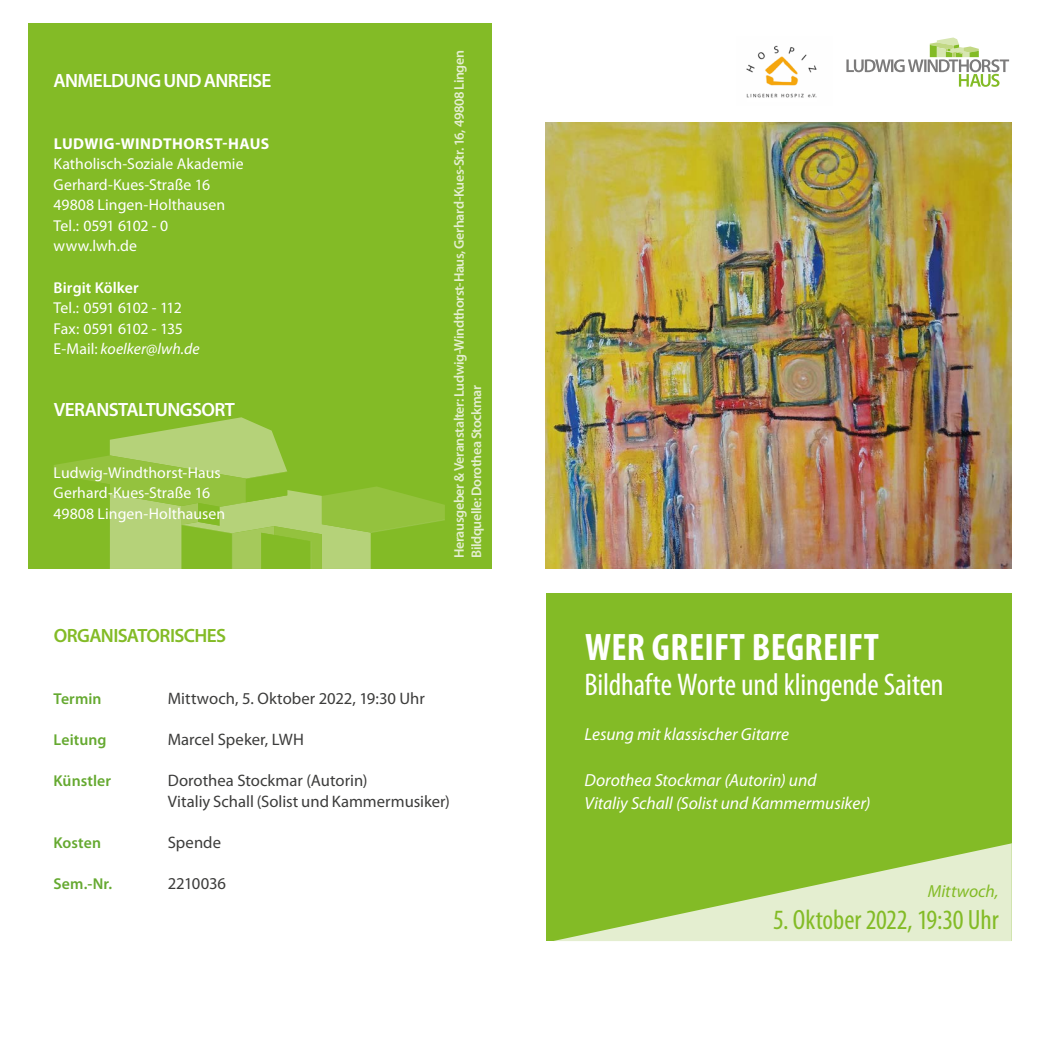
<style>
.page{position:relative;width:1042px;height:1042px;background:#fff}
.page>*{position:absolute;margin:0;border:0;box-sizing:border-box;transform-origin:0 0}
.t1{font:700 condensed 38.5px "Myriad Pro";letter-spacing:.01em;color:#fff}
.t2{font:condensed 31.5px "Myriad Pro";letter-spacing:-.005em;color:#fff}
.t3{font:condensed 28px "Myriad Pro";letter-spacing:-.005em;color:#83bb26}
.t4{font:600 19.25px "Myriad Pro";letter-spacing:-.03em;color:#fff}
.t5{font:600 19.25px "Myriad Pro";letter-spacing:-.035em;color:#83bb26}
.t6{font:italic 17.5px/22.8px "Myriad Pro";letter-spacing:-.005em;color:#fff}
.t7{font:italic 17.5px "Myriad Pro";color:#83bb26}
.t8{font:16.62px/20.7px "Myriad Pro";color:#3c3c3b}
.t9{font:15.75px/20.7px "Myriad Pro";color:#fff}
.t10{font:15.75px/20.7px "Myriad Pro";letter-spacing:-.035em;color:#fff}
.t11{font:600 15.75px "Myriad Pro";letter-spacing:.005em;color:#65a930}
.t12{font:700 15.75px "Myriad Pro";letter-spacing:.025em;color:#fff}
.t13{font:600 15.75px "Myriad Pro";letter-spacing:.005em;color:#fff}
.t14{font:600 14px/17.5px "Myriad Pro";letter-spacing:-.03em;color:#e4eed0}
.s1{font-style:italic}
</style>
<div class="page">
<div style="left:28px;top:23px;width:463px;height:546px;background:#83bb26"></div>
<svg style="left:54px;top:417px;width:391px;height:152px"></svg>
<div style="left:546px;top:594px;width:465px;height:347px;background:#83bb26"></div>
<svg style="left:554px;top:843px;width:457px;height:98px"></svg>
<svg style="left:846px;top:37px;width:163px;height:50px"></svg>
<img style="left:546px;top:122px;width:465px;height:447px">
<img style="left:746px;top:45px;width:71px;height:53px">
<p class="t4" style="left:54px;top:68px;width:219px">ANMELDUNG UND ANREISE</p>
<p class="t12" style="left:54px;top:133px;width:217px">LUDWIG-WINDTHORST-HAUS</p>
<p class="t9" style="left:54px;top:153px;width:191px">Katholisch-Soziale Akademie<br>Gerhard-Kues-Straße 16<br>49808 Lingen-Holthausen<br>Tel.: 0591 6102 - 0 www.lwh.de</p>
<p class="t13" style="left:54px;top:277px;width:86px">Birgit Kölker</p>
<p class="t10" style="left:54px;top:297px;width:147px">Tel.: 0591 6102 - 112<br>Fax: 0591 6102 - 135<br>E-Mail: <span class="s1">koelker@lwh.de</span></p>
<p class="t4" style="left:54px;top:397px;width:183px">VERANSTALTUNGSORT</p>
<p class="t9" style="left:54px;top:462px;width:173px">Ludwig-Windthorst-Haus<br>Gerhard-Kues-Straße 16<br>49808 Lingen-Holthausen</p>
<p class="t5" style="left:54px;top:623px;width:174px">ORGANISATORISCHES</p>
<p class="t14" style="left:450px;top:558px;width:509px;rotate:-90deg">Herausgeber &amp; Veranstalter: Ludwig-Windthorst-Haus, Gerhard-Kues-Str. 16, 49808 Lingen<br>Bildquelle: Dorothea Stockmar</p>
<p class="t11" style="left:54px;top:688px;width:49px">Termin</p>
<p class="t8" style="left:168px;top:688px;width:259px">Mittwoch, 5. Oktober 2022, 19:30 Uhr</p>
<p class="t11" style="left:54px;top:730px;width:54px">Leitung</p>
<p class="t8" style="left:168px;top:729px;width:138px">Marcel Speker, LWH</p>
<p class="t11" style="left:54px;top:771px;width:59px">Künstler</p>
<p class="t8" style="left:168px;top:770px;width:284px">Dorothea Stockmar (Autorin)<br>Vitaliy Schall (Solist und Kammermusiker)</p>
<p class="t11" style="left:54px;top:832px;width:49px">Kosten</p>
<p class="t8" style="left:168px;top:831px;width:55px">Spende</p>
<p class="t11" style="left:54px;top:873px;width:60px">Sem.-Nr.</p>
<p class="t8" style="left:168px;top:873px;width:60px">2210036</p>
<h1 class="t1" style="left:585px;top:623px;width:296px">WER GREIFT BEGREIFT</h1>
<h2 class="t2" style="left:584px;top:665px;width:360px">Bildhafte Worte und klingende Saiten</h2>
<p class="t6" style="left:584px;top:723px;width:206px">Lesung mit klassischer Gitarre</p>
<p class="t6" style="left:584px;top:768px;width:287px">Dorothea Stockmar (Autorin) und<br>Vitaliy Schall (Solist und Kammermusiker)</p>
<p class="t7" style="left:927px;top:880px;width:72px">Mittwoch,</p>
<h3 class="t3" style="left:773px;top:902px;width:227px">5. Oktober 2022, 19:30 Uhr</h3>
</div>
